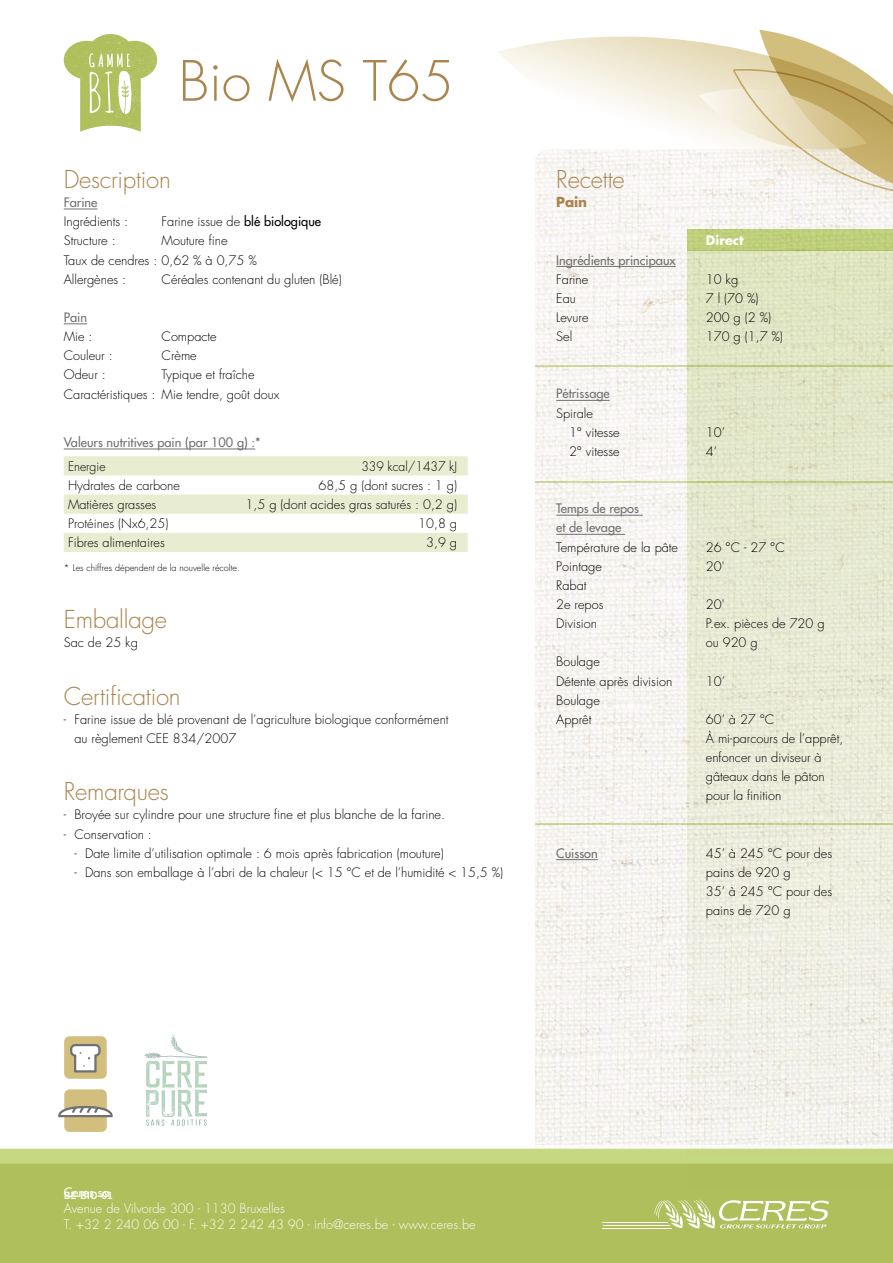
<style>
.page{position:relative;width:893px;height:1263px;background:#fff}
.page>*{position:absolute;margin:0;border:0;box-sizing:border-box;transform-origin:0 0}
.t1{font:300 54px "Futura LT";color:#ab844e}
.t2{font:300 24px "Futura LT";letter-spacing:-.01em;color:#ab844e}
.t3{font:700 13.5px "Futura LT";color:#ab844e}
.t4{font:300 12.75px/19.2px "Futura LT";color:#000}
.t5{font:12.75px/19.2px "Futura LT";color:#707172}
.t6{font:300 12.75px/15.8px "Futura LT";color:#fff}
.t7{font:300 12.75px "Futura LT";color:#000;scale:.95 1}
.t8{font:12.75px "Futura LT";color:#fff}
.t9{font:700 12.75px "Futura LT";color:#fff}
.t10{font:600 11.25px "Source Sans Pro";color:#fff}
.t11{font:300 9px "Futura LT";color:#000}
.s1{font-weight:400}
</style>
<div class="page">
<img style="left:535px;top:236px;width:152px;height:909px">
<svg style="left:499px;top:29px;width:394px;height:207px;fill:#f9f7f4"></svg>
<svg style="left:699px;top:30px;width:194px;height:175px"></svg>
<div style="left:0;top:1156px;width:893px;height:107px;background:#aebf5c"></div>
<svg style="left:654px;top:1199px;width:175px;height:29px"></svg>
<hr style="left:603px;top:1228px;width:69px;height:1px;background:#fff">
<hr style="left:603px;top:1225px;width:67px;height:1px;background:#fff">
<hr style="left:603px;top:1222px;width:65px;height:1px;background:#fff">
<svg style="left:0;top:1148px;width:687px;height:1px"></svg>
<div style="left:0;top:1149px;width:893px;height:14px;background:#c5d882"></div>
<svg style="left:687px;top:250px;width:206px;height:914px;background:#e7e9d4"></svg>
<div style="left:64px;top:1036px;width:43px;height:43px;background:#d2be7d;border-radius:5px"></div>
<svg style="left:70px;top:1044px;width:31px;height:28px"></svg>
<div style="left:64px;top:1089px;width:43px;height:43px;background:#d2be7d;border-radius:5px"></div>
<svg style="left:58px;top:1106px;width:55px;height:11px"></svg>
<svg style="left:64px;top:34px;width:93px;height:98px"></svg>
<div style="left:687px;top:229px;width:206px;height:21px;background:#bfcf7b"></div>
<hr style="left:64px;top:209px;width:34px;height:1px;background:#707172">
<svg style="left:64px;top:323px;width:23px;height:1px"></svg>
<hr style="left:556px;top:266px;width:120px;height:1px;background:#707172">
<hr style="left:556px;top:400px;width:54px;height:1px;background:#707172">
<hr style="left:556px;top:515px;width:87px;height:1px;background:#707172">
<hr style="left:556px;top:534px;width:69px;height:1px;background:#707172">
<hr style="left:556px;top:859px;width:42px;height:1px;background:#707172">
<hr style="left:535px;top:365px;width:358px;height:1px;background:#d5e2a4">
<hr style="left:535px;top:823px;width:358px;height:2px;background:#d5e2a4">
<hr style="left:535px;top:481px;width:358px;height:1px;background:#d5e2a4">
<svg style="left:64px;top:456px;width:404px;height:96px"></svg>
<hr style="left:64px;top:448px;width:191px;height:1px;background:#707172">
<svg style="left:144px;top:1034px;width:63px;height:91px"></svg>
<h1 class="t1" style="left:179px;top:48px;width:277px">Bio MS T65</h1>
<h2 class="t2" style="left:64px;top:165px;width:109px">Description</h2>
<p class="t5" style="left:64px;top:193px;width:35px">Farine</p>
<p class="t4" style="left:64px;top:212px;width:66px">Ingrédients :</p>
<p class="t4" style="left:162px;top:212px;width:161px">Farine issue de <span class="s1">blé biologique</span></p>
<p class="t4" style="left:64px;top:231px;width:53px">Structure :</p>
<p class="t4" style="left:64px;top:231px;width:195px;text-indent:98px">Mouture fine<br>Taux de cendres : 0,62 % à 0,75 %<br>Allergènes :</p>
<p class="t4" style="left:162px;top:270px;width:182px">Céréales contenant du gluten (Blé)</p>
<p class="t5" style="left:64px;top:308px;width:25px">Pain</p>
<p class="t4" style="left:64px;top:327px;width:30px">Mie :</p>
<p class="t4" style="left:162px;top:327px;width:57px">Compacte</p>
<p class="t4" style="left:64px;top:346px;width:50px">Couleur :</p>
<p class="t4" style="left:162px;top:346px;width:37px">Crème</p>
<p class="t4" style="left:64px;top:365px;width:43px">Odeur :</p>
<p class="t4" style="left:64px;top:365px;width:217px;text-indent:98px">Typique et fraîche<br>Caractéristiques : Mie tendre, goût doux</p>
<p class="t5" style="left:64px;top:433px;width:198px">Valeurs nutritives pain (par 100 g) :*</p>
<p class="t7" style="left:68px;top:458px;width:41px">Energie</p>
<p class="t7" style="left:361px;top:458px;width:102px">339 kcal/1437 kJ</p>
<p class="t4" style="left:68px;top:476px;width:113px">Hydrates de carbone</p>
<p class="t4" style="left:319px;top:476px;width:140px">68,5 g (dont sucres : 1 g)</p>
<p class="t4" style="left:68px;top:495px;width:90px">Matières grasses</p>
<p class="t4" style="left:246px;top:495px;width:213px">1,5 g (dont acides gras saturés : 0,2 g)</p>
<p class="t4" style="left:68px;top:514px;width:102px">Protéines (Nx6,25)</p>
<p class="t4" style="left:418px;top:514px;width:40px">10,8 g</p>
<p class="t4" style="left:68px;top:533px;width:98px">Fibres alimentaires</p>
<p class="t4" style="left:426px;top:533px;width:32px">3,9 g</p>
<p class="t11" style="left:64px;top:562px;width:178px">* Les chiffres dépendent de la nouvelle récolte.</p>
<h2 class="t2" style="left:64px;top:605px;width:105px">Emballage</h2>
<p class="t4" style="left:64px;top:633px;width:76px">Sac de 25 kg</p>
<h2 class="t2" style="left:64px;top:681px;width:118px">Certification</h2>
<p class="t4" style="left:74px;top:710px;width:376px;text-indent:-11px">- Farine issue de blé provenant de l’agriculture biologique conformément au règlement CEE 834/2007</p>
<h2 class="t2" style="left:64px;top:777px;width:107px">Remarques</h2>
<p class="t4" style="left:64px;top:805px;width:383px">- Broyée sur cylindre pour une structure fine et plus blanche de la farine.</p>
<p class="t4" style="left:64px;top:825px;width:90px">- Conservation :</p>
<p class="t4" style="left:74px;top:844px;width:371px">- Date limite d’utilisation optimale : 6 mois après fabrication (mouture)</p>
<p class="t4" style="left:74px;top:863px;width:430px">- Dans son emballage à l’abri de la chaleur (&lt; 15 °C et de l’humidité &lt; 15,5 %)</p>
<h2 class="t2" style="left:556px;top:165px;width:70px">Recette</h2>
<p class="t3" style="left:556px;top:193px;width:32px">Pain</p>
<p class="t5" style="left:556px;top:250px;width:121px">Ingrédients principaux</p>
<p class="t4" style="left:556px;top:270px;width:34px">Farine<br>Eau<br>Levure<br>Sel</p>
<p class="t5" style="left:556px;top:384px;width:55px">Pétrissage</p>
<p class="t4" style="left:569px;top:404px;width:52px;text-indent:-13px">Spirale<br>1° vitesse<br>2° vitesse</p>
<p class="t5" style="left:556px;top:499px;width:84px">Temps de repos et de levage</p>
<p class="t4" style="left:556px;top:538px;width:123px">Température de la pâte<br>Pointage<br>Rabat<br>2e repos<br>Division</p>
<p class="t4" style="left:556px;top:652px;width:118px">Boulage<br>Détente après division<br>Boulage<br>Apprêt</p>
<p class="t5" style="left:556px;top:843px;width:43px">Cuisson</p>
<p class="t9" style="left:706px;top:232px;width:39px">Direct</p>
<p class="t4" style="left:706px;top:270px;width:79px">10 kg<br>7 l (70 %)<br>200 g (2 %)<br>170 g (1,7 %)</p>
<p class="t4" style="left:706px;top:423px;width:21px">10’<br>4’</p>
<p class="t4" style="left:706px;top:538px;width:80px">26 °C - 27 °C<br>20'</p>
<p class="t4" style="left:706px;top:595px;width:120px">20'<br>P.ex. pièces de 720 g ou 920 g</p>
<p class="t4" style="left:706px;top:672px;width:21px">10’</p>
<p class="t4" style="left:706px;top:710px;width:139px">60’ à 27 °C<br>À mi-parcours de l’apprêt, enfoncer un diviseur à gâteaux dans le pâton pour la finition</p>
<p class="t4" style="left:706px;top:844px;width:128px">45’ à 245 °C pour des pains de 920 g<br>35’ à 245 °C pour des pains de 720 g</p>
<p class="t8" style="left:64px;top:1184px;width:47px">Ceres sa</p>
<p class="t6" style="left:64px;top:1201px;width:413px">Avenue de Vilvorde 300 - 1130 Bruxelles<br>T. +32 2 240 06 00 - F. +32 2 242 43 90 - info@ceres.be - www.ceres.be</p>
<p class="t10" style="left:64px;top:1188px;width:51px">BE-BIO-01</p>
</div>
